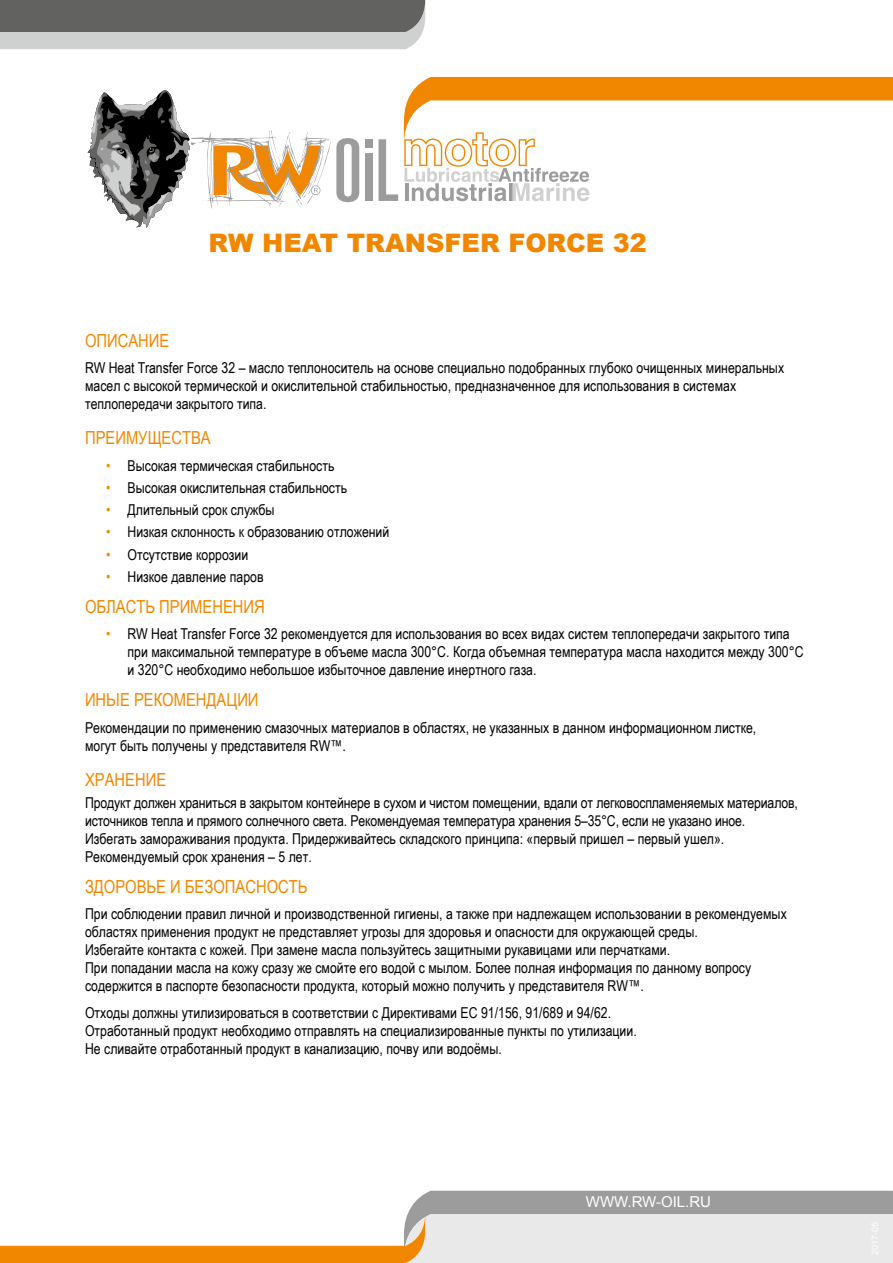
<style>
.page{position:relative;width:893px;height:1263px;background:#fff}
.page>*{position:absolute;margin:0;border:0;box-sizing:border-box;transform-origin:0 0}
.t1{font:900 25.5px "Arial";color:#f18700}
.t2{font:18px "Arial Narrow";color:#f18700}
.t3{font:15px/18px "Arial Narrow";color:#000}
.t4{font:15px "Arial";color:#fff}
.s1{color:#f18700}
</style>
<div class="page">
<svg style="left:0;top:1191px;width:893px;height:72px"></svg>
<svg style="left:88px;top:90px;width:271px;height:138px"></svg>
<svg style="left:378px;top:139px;width:20px;height:62px"></svg>
<div style="left:365px;top:139px;width:8px;height:9px;background:#9c9c9d"></div>
<div style="left:365px;top:153px;width:8px;height:48px;background:#9c9c9d"></div>
<svg style="left:404px;top:77px;width:489px;height:124px"></svg>
<svg style="left:0;top:0;width:425px;height:49px;background:#888988"></svg>
<h1 class="t1" style="left:208px;top:224px;width:440px">RW HEAT TRANSFER FORCE 32</h1>
<p class="t2" style="left:85px;top:327px;width:86px">Описание</p>
<p class="t3" style="left:85px;top:358px;width:701px">RW Heat Transfer Force 32 – масло теплоноситель на основе специально подобранных глубоко очищенных минеральных масел с высокой термической и окислительной стабильностью, предназначенное для использования в системах теплопередачи закрытого типа.</p>
<p class="t2" style="left:85px;top:425px;width:127px">Преимущества</p>
<p class="t3" style="left:106px;top:456px;width:230px"><span class="s1">•</span> Высокая термическая стабильность</p>
<p class="t3" style="left:106px;top:478px;width:242px"><span class="s1">•</span> Высокая окислительная стабильность</p>
<p class="t3" style="left:106px;top:500px;width:170px"><span class="s1">•</span> Длительный срок службы</p>
<p class="t3" style="left:106px;top:523px;width:285px"><span class="s1">•</span> Низкая склонность к образованию отложений</p>
<p class="t3" style="left:106px;top:545px;width:143px"><span class="s1">•</span> Отсутствие коррозии</p>
<p class="t3" style="left:106px;top:567px;width:159px"><span class="s1">•</span> Низкое давление паров</p>
<p class="t2" style="left:85px;top:593px;width:181px">Область применения</p>
<p class="t3" style="left:128px;top:624px;width:677px;text-indent:-21px"><span class="s1">•</span> RW Heat Transfer Force 32 рекомендуется для использования во всех видах систем теплопередачи закрытого типа при максимальной температуре в объеме масла 300°C. Когда объемная температура масла находится между 300°C и 320°C необходимо небольшое избыточное давление инертного газа.</p>
<p class="t2" style="left:85px;top:686px;width:175px">Иные рекомендации</p>
<p class="t3" style="left:85px;top:718px;width:673px">Рекомендации по применению смазочных материалов в областях, не указанных в данном информационном листке, могут быть получены у представителя RW™.</p>
<p class="t2" style="left:85px;top:766px;width:21px">ХРАНЕНИЕ</p>
<p class="t3" style="left:85px;top:793px;width:714px">Продукт должен храниться в закрытом контейнере в сухом и чистом помещении, вдали от легковоспламеняемых материалов, источников тепла и прямого солнечного света. Рекомендуемая температура хранения 5–35°C, если не указано иное.<br>Избегать замораживания продукта. Придерживайтесь складского принципа: «первый пришел – первый ушел».<br>Рекомендуемый срок хранения – 5 лет.</p>
<p class="t2" style="left:85px;top:873px;width:224px">Здоровье и безопасность</p>
<p class="t3" style="left:85px;top:904px;width:703px">При соблюдении правил личной и производственной гигиены, а также при надлежащем использовании в рекомендуемых областях применения продукт не представляет угрозы для здоровья и опасности для окружающей среды.<br>Избегайте контакта с кожей. При замене масла пользуйтесь защитными рукавицами или перчатками.<br>При попадании масла на кожу сразу же смойте его водой с мылом. Более полная информация по данному вопросу содержится в паспорте безопасности продукта, который можно получить у представителя RW™.</p>
<p class="t3" style="left:85px;top:1003px;width:553px">Отходы должны утилизироваться в соответствии с Директивами EC 91/156, 91/689 и 94/62.<br>Отработанный продукт необходимо отправлять на специализированные пункты по утилизации.<br>Не сливайте отработанный продукт в канализацию, почву или водоёмы.</p>
<p class="t4" style="left:586px;top:1192px;width:127px">WWW.RW-OIL.RU</p>
</div>
